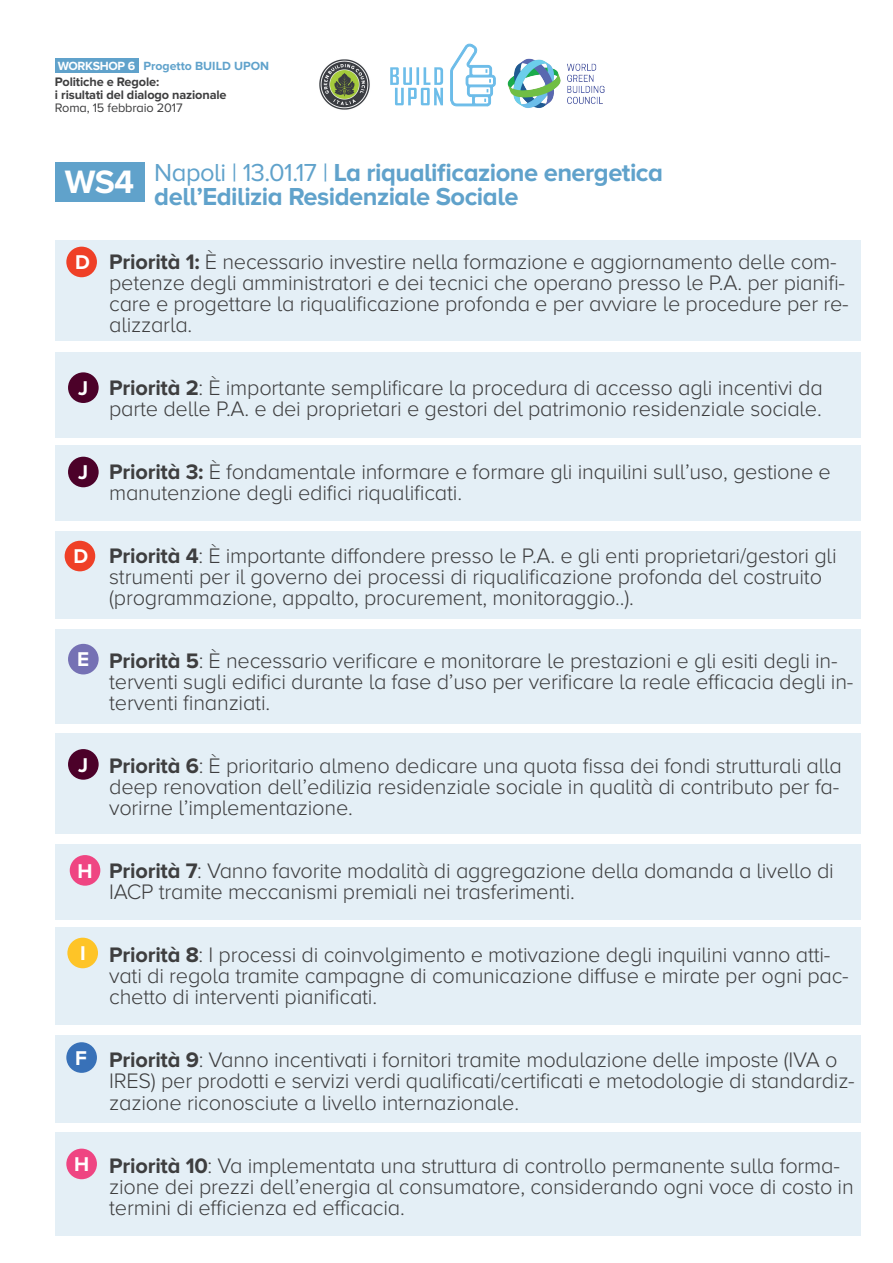
<style>
.page{position:relative;width:893px;height:1263px;background:#fff}
.page>*{position:absolute;margin:0;border:0;box-sizing:border-box;transform-origin:0 0}
.t1{font:700 25.5px/24px "Proxima Nova A";letter-spacing:-.02em;color:#60a2cb}
.t2{font:300 21.75px/21px "Proxima Nova A";letter-spacing:-.01em;color:#3e3e3f}
.t3{font:700 20.7px "Proxima Nova";color:#fff}
.t4{font:700 12.75px/12.8px "Proxima Nova";letter-spacing:-.01em;color:#3e3e3f}
.t5{font:12.75px "Proxima Nova A";letter-spacing:-.01em;color:#3e3e3f}
.t6{font:700 12.3px "Proxima Nova";color:#60a2cb}
.s1{color:#fff}
.s2{font-family:"Proxima Nova";font-size:33.6px;color:#fff}
.s3{font-weight:400}
.s4{font-weight:700}
</style>
<div class="page">
<div style="left:55px;top:352px;width:805px;height:86px;background:#e4eff6"></div>
<div style="left:55px;top:445px;width:805px;height:76px;background:#e4eff6"></div>
<div style="left:55px;top:531px;width:805px;height:88px;background:#e4eff6"></div>
<div style="left:55px;top:629px;width:805px;height:94px;background:#e4eff6"></div>
<div style="left:55px;top:733px;width:805px;height:101px;background:#e4eff6"></div>
<div style="left:55px;top:844px;width:805px;height:76px;background:#e4eff6"></div>
<div style="left:55px;top:240px;width:805px;height:101px;background:#e4eff6"></div>
<div style="left:55px;top:927px;width:805px;height:97px;background:#e4eff6"></div>
<div style="left:55px;top:1035px;width:805px;height:87px;background:#e4eff6"></div>
<div style="left:55px;top:1133px;width:805px;height:103px;background:#e4eff6"></div>
<div style="left:55px;top:58px;width:84px;height:14px;background:#60a2cb"></div>
<div style="left:55px;top:162px;width:89px;height:39px;background:#60a2cb"></div>
<img style="left:319px;top:59px;width:51px;height:51px">
<svg style="left:390px;top:67px;width:53px;height:38px"></svg>
<svg style="left:450px;top:43px;width:46px;height:64px"></svg>
<img style="left:507px;top:58px;width:97px;height:50px">
<div style="left:66px;top:247px;width:31px;height:30px;background:#ef4027;border-radius:50%"></div>
<div style="left:65px;top:541px;width:30px;height:30px;background:#ef4027;border-radius:50%"></div>
<div style="left:68px;top:644px;width:31px;height:30px;background:#7571b4;border-radius:50%"></div>
<div style="left:70px;top:855px;width:30px;height:31px;background:#ef4582;border-radius:50%"></div>
<div style="left:67px;top:938px;width:31px;height:30px;background:#fec427;border-radius:50%"></div>
<div style="left:66px;top:1042px;width:31px;height:31px;background:#3871b8;border-radius:50%"></div>
<div style="left:66px;top:1148px;width:31px;height:31px;background:#ef4582;border-radius:50%"></div>
<div style="left:68px;top:372px;width:31px;height:31px;background:#4c0129;border-radius:50%"></div>
<div style="left:68px;top:457px;width:31px;height:30px;background:#4c0129;border-radius:50%"></div>
<div style="left:68px;top:749px;width:31px;height:31px;background:#4c0129;border-radius:50%"></div>
<p class="t6" style="left:58px;top:59px;width:213px"><span class="s1">WORKSHOP 6</span> Progetto BUILD UPON</p>
<p class="t4" style="left:55px;top:76px;width:173px">Politiche e Regole:<br>i risultati del dialogo nazionale</p>
<p class="t5" style="left:55px;top:100px;width:129px">Roma, 15 febbraio 2017</p>
<p class="t1" style="left:154px;top:160px;width:510px;text-indent:-90px"><span class="s2">WS4</span> <span class="s3">Napoli | 13.01.17 |</span> La riqualificazione energetica dell’Edilizia Residenziale Sociale</p>
<p class="t3" style="left:75px;top:250px;width:16px">D</p>
<p class="t3" style="left:78px;top:376px;width:12px">J</p>
<p class="t3" style="left:78px;top:461px;width:12px">J</p>
<p class="t3" style="left:74px;top:544px;width:16px">D</p>
<p class="t3" style="left:77px;top:647px;width:14px">e</p>
<p class="t3" style="left:78px;top:753px;width:12px">J</p>
<p class="t3" style="left:78px;top:859px;width:17px">H</p>
<p class="t3" style="left:80px;top:942px;width:7px">I</p>
<p class="t3" style="left:75px;top:1046px;width:13px">F</p>
<p class="t2" style="left:109px;top:251px;width:741px"><span class="s4">Priorità 1:</span> È necessario investire nella formazione e aggiornamento delle com&shy;petenze degli amministratori e dei tecnici che operano presso le P.A. per pianifi&shy;care e progettare la riqualificazione profonda e per avviare le procedure per re&shy;alizzarla.</p>
<p class="t2" style="left:109px;top:377px;width:715px"><span class="s4">Priorità 2</span>: È importante semplificare la procedura di accesso agli incentivi da parte delle P.A. e dei proprietari e gestori del patrimonio residenziale sociale.</p>
<p class="t2" style="left:109px;top:461px;width:723px"><span class="s4">Priorità 3:</span> È fondamentale informare e formare gli inquilini sull’uso, gestione e manutenzione degli edifici riqualificati.</p>
<p class="t2" style="left:109px;top:545px;width:729px"><span class="s4">Priorità 4</span>: È importante diffondere presso le P.A. e gli enti proprietari/gestori gli strumenti per il governo dei processi di riqualificazione profonda del costruito (programmazione, appalto, procurement, monitoraggio..).</p>
<p class="t2" style="left:109px;top:650px;width:746px"><span class="s4">Priorità 5</span>: È necessario verificare e monitorare le prestazioni e gli esiti degli in&shy;terventi sugli edifici durante la fase d’uso per verificare la reale efficacia degli in&shy;terventi finanziati.</p>
<p class="t2" style="left:109px;top:755px;width:734px"><span class="s4">Priorità 6</span>: È prioritario almeno dedicare una quota fissa dei fondi strutturali alla deep renovation dell’edilizia residenziale sociale in qualità di contributo per fa&shy;vorirne l’implementazione.</p>
<p class="t2" style="left:109px;top:860px;width:726px"><span class="s4">Priorità 7</span>: Vanno favorite modalità di aggregazione della domanda a livello di<br>IACP tramite meccanismi premiali nei trasferimenti.</p>
<p class="t2" style="left:109px;top:944px;width:741px"><span class="s4">Priorità 8</span>: I processi di coinvolgimento e motivazione degli inquilini vanno atti&shy;vati di regola tramite campagne di comunicazione diffuse e mirate per ogni pac&shy;chetto di interventi pianificati.</p>
<p class="t2" style="left:109px;top:1049px;width:747px"><span class="s4">Priorità 9</span>: Vanno incentivati i fornitori tramite modulazione delle imposte (IVA o<br>IRES) per prodotti e servizi verdi qualificati/certificati e metodologie di standardiz&shy;zazione riconosciute a livello internazionale.</p>
<p class="t3" style="left:74px;top:1152px;width:17px">H</p>
<p class="t2" style="left:109px;top:1154px;width:746px"><span class="s4">Priorità 10</span>: Va implementata una struttura di controllo permanente sulla forma&shy;zione dei prezzi dell’energia al consumatore, considerando ogni voce di costo in termini di efficienza ed efficacia.</p>
</div>
